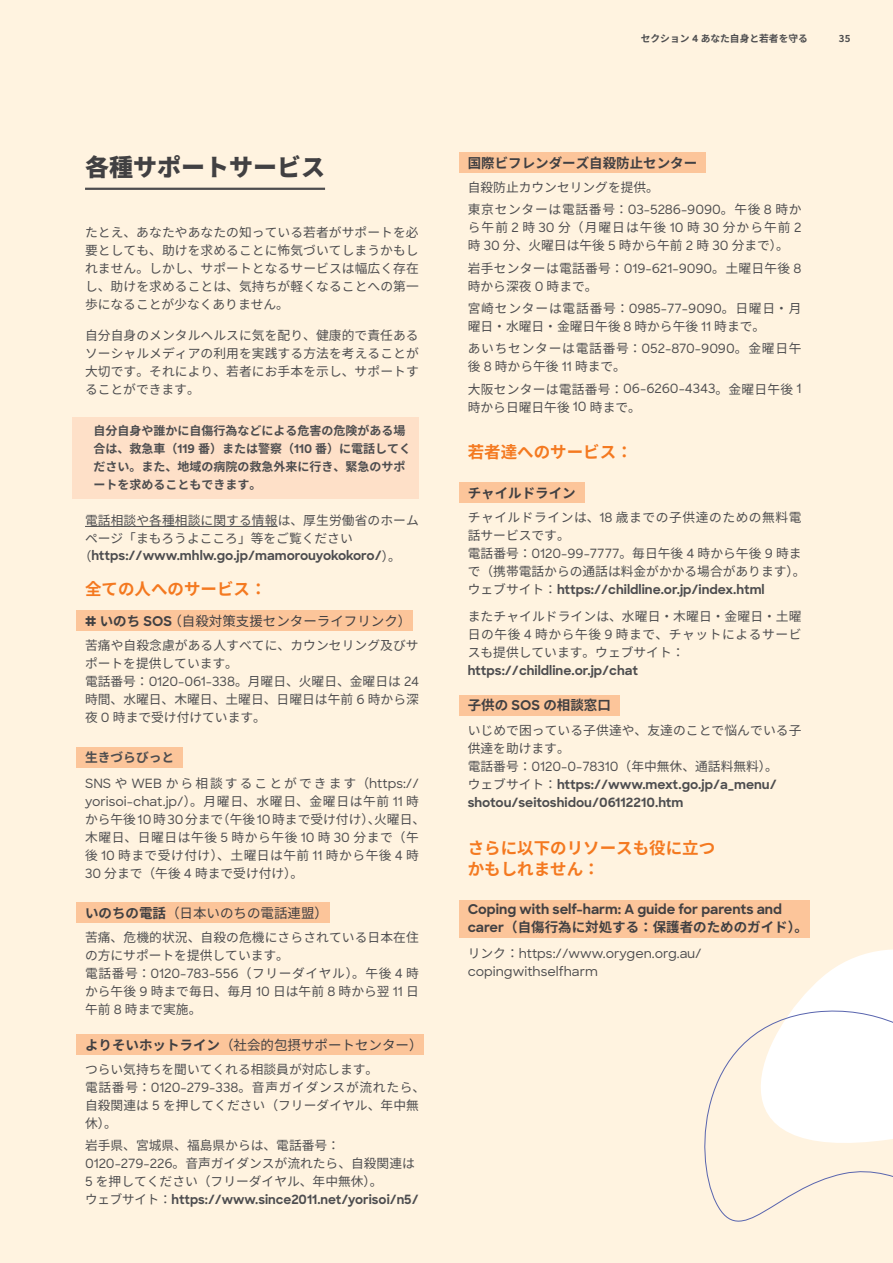
<style>
.page{position:relative;width:893px;height:1263px;background:#fff3e0}
.page>*{position:absolute;margin:0;border:0;box-sizing:border-box;transform-origin:0 0}
.t1{font:900 24px "Noto Sans CJ Kjp";color:#414042}
.t2{font:700 16.5px/21px "Noto Sans CJ Kjp";color:#f47920}
.H5_Services{font:13.5px "Noto Sans CJ Kjp";color:#414042}
.H5_Services-2{font:700 13.5px/18.1px "Sharp Sans";color:#414042}
.H5_Services-3{font:700 13.5px "Noto Sans CJ Kjp";color:#414042}
.Body_text_8_5pt_SERVICES{font:12.75px/18px "Noto Sans CJ Kjp";letter-spacing:.005em;color:#4d4d4f}
.Body_text_8_5pt{font:12.75px/18px "Noto Sans CJ Kjp";letter-spacing:.005em;color:#4d4d4f;text-align:justify}
.Body_text_8_5pt_SERVICES-2{font:12.75px/18px "Noto Sans CJ Kjp";letter-spacing:.04em;color:#4d4d4f}
.Body_text_8_5pt_SERVICES-3{font:700 12.75px "Sharp Sans";color:#4d4d4f}
.Body_text_8_5pt-2{font:700 12.75px/18px "Sharp Sans";color:#4d4d4f}
.Body_text_8_5pt-3{font:500 12.75px/18px "Sharp Sans";color:#4d4d4f}
.Body_text_8_5pt_SERVICES-4{font:12.75px/18px "Noto Sans CJ Kjp";letter-spacing:.06em;color:#4d4d4f}
.Body_text_8_5pt_SERVICES-5{font:12.75px/18px "Noto Sans CJ Kjp";letter-spacing:.025em;color:#4d4d4f}
.Body_text_8_5pt_SERVICES-6{font:12.75px/18px "Noto Sans CJ Kjp";letter-spacing:.045em;color:#4d4d4f}
.H5_Services-4{font:700 12.75px "Noto Sans CJ Kjp";color:#4d4d4f}
.Highlight_text_bubble{font:700 12px/18px "Noto Sans CJ Kjp";color:#4d4d4f}
.t3{font:700 9.75px "Noto Sans CJ Kjp";color:#4d4d4f}
.s1{font-family:"Sharp Sans"}
.s2{font-family:"Noto Sans CJ Kjp";font-weight:400}
.s3{font-family:"Sharp Sans";font-weight:700}
.s4{font-weight:700}
.s5{font-family:"Sharp Sans";font-weight:500}
.s6{font-family:"Noto Sans CJ Kjp"}
</style>
<div class="page">
<svg style="left:699px;top:937px;width:194px;height:62px"></svg>
<svg style="left:704px;top:999px;width:189px;height:223px"></svg>
<hr style="left:85px;top:188px;width:240px;height:2px;background:#4d4d4f">
<div style="left:72px;top:417px;width:347px;height:81px;background:#fee0c8"></div>
<hr style="left:85px;top:526px;width:193px;height:1px;background:#4d4d4f">
<div style="left:77px;top:610px;width:336px;height:21px;background:#fcc59a"></div>
<div style="left:77px;top:747px;width:106px;height:20px;background:#fcc59a"></div>
<div style="left:77px;top:903px;width:253px;height:20px;background:#fcc59a"></div>
<div style="left:77px;top:1035px;width:347px;height:20px;background:#fcc59a"></div>
<div style="left:459px;top:153px;width:247px;height:20px;background:#fcc59a"></div>
<div style="left:459px;top:483px;width:125px;height:20px;background:#fcc59a"></div>
<div style="left:459px;top:695px;width:160px;height:21px;background:#fcc59a"></div>
<div style="left:459px;top:900px;width:351px;height:37px;background:#fcc59a"></div>
<h1 class="t1" style="left:85px;top:154px;width:241px">各種サポートサービス</h1>
<p class="Body_text_8_5pt" style="left:85px;top:224px;width:335px">たとえ、あなたやあなたの知っている若者がサポートを必要としても、助けを求めることに怖気づいてしまうかもしれません。しかし、サポートとなるサービスは幅広く存在し、助けを求めることは、気持ちが軽くなることへの第一歩になることが少なくありません。</p>
<p class="Body_text_8_5pt" style="left:85px;top:327px;width:335px">自分自身のメンタルヘルスに気を配り、健康的で責任あるソーシャルメディアの利用を実践する方法を考えることが大切です。それにより、若者にお手本を示し、サポートすることができます。</p>
<p class="Highlight_text_bubble" style="left:94px;top:422px;width:319px">自分自身や誰かに自傷行為などによる危害の危険がある場合は、救急車（<span class="s1">119</span> 番）または警察（<span class="s1">110</span> 番）に電話してください。また、地域の病院の救急外来に行き、緊急のサポートを求めることもできます。</p>
<p class="Body_text_8_5pt" style="left:85px;top:511px;width:335px">電話相談や各種相談に関する情報は、厚生労働省のホームページ「まもろうよこころ」等をご覧ください</p>
<p class="Body_text_8_5pt-2" style="left:79px;top:546px;width:324px"><span class="s2">（</span>https://www.mhlw.go.jp/mamorouyokokoro/<span class="s2">）。</span></p>
<h2 class="t2" style="left:85px;top:578px;width:183px">全ての人へのサービス：</h2>
<p class="H5_Services" style="left:85px;top:613px;width:328px"><span class="s3">#</span> <span class="s4">いのち</span> <span class="s3">SOS</span> （自殺対策支援センターライフリンク）</p>
<p class="Body_text_8_5pt_SERVICES" style="left:85px;top:637px;width:335px">苦痛や自殺念慮がある人すべてに、カウンセリング及びサポートを提供しています。</p>
<p class="Body_text_8_5pt_SERVICES" style="left:85px;top:673px;width:335px;text-align:justify">電話番号：<span class="s5">0120-061-338</span>。月曜日、火曜日、金曜日は <span class="s5">24</span>時間、水曜日、木曜日、土曜日、日曜日は午前 <span class="s5">6</span> 時から深夜 <span class="s5">0</span> 時まで受け付けています。</p>
<p class="H5_Services-4" style="left:85px;top:750px;width:91px">生きづらびっと</p>
<p class="Body_text_8_5pt_SERVICES-2" style="left:85px;top:774px;width:342px"><span class="s5">SNS</span> や <span class="s5">WEB</span> から相談することができます（<span class="s5">https:// yorisoi-chat.jp/</span>）。月曜日、水曜日、金曜日は午前 <span class="s5">11</span> 時から午後<span class="s5">10</span>時<span class="s5">30</span>分まで（午後<span class="s5">10</span>時まで受け付け）、火曜日、木曜日、日曜日は午後 <span class="s5">5</span> 時から午後 <span class="s5">10</span> 時 <span class="s5">30</span> 分まで（午後 <span class="s5">10</span> 時まで受け付け）、土曜日は午前 <span class="s5">11</span> 時から午後 <span class="s5">4</span> 時<br><span class="s5">30</span> 分まで（午後 <span class="s5">4</span> 時まで受け付け）。</p>
<p class="H5_Services" style="left:85px;top:905px;width:244px"><span class="s4">いのちの電話</span>（日本いのちの電話連盟）</p>
<p class="Body_text_8_5pt_SERVICES" style="left:85px;top:929px;width:335px">苦痛、危機的状況、自殺の危機にさらされている日本在住の方にサポートを提供しています。</p>
<p class="Body_text_8_5pt_SERVICES" style="left:85px;top:965px;width:335px;text-align:justify">電話番号：<span class="s5">0120-783-556</span>（フリーダイヤル）。午後 <span class="s5">4</span> 時から午後 <span class="s5">9</span> 時まで毎日、毎月 <span class="s5">10</span> 日は午前 <span class="s5">8</span> 時から翌 <span class="s5">11</span> 日午前 <span class="s5">8</span> 時まで実施。</p>
<p class="H5_Services" style="left:85px;top:1037px;width:339px"><span class="s4">よりそいホットライン</span>（社会的包摂サポートセンター）</p>
<p class="Body_text_8_5pt_SERVICES" style="left:85px;top:1061px;width:295px">つらい気持ちを聞いてくれる相談員が対応します。</p>
<p class="Body_text_8_5pt_SERVICES" style="left:85px;top:1079px;width:342px">電話番号：<span class="s5">0120-279-338</span>。音声ガイダンスが流れたら、自殺関連は <span class="s5">5</span> を押してください（フリーダイヤル、年中無休）。</p>
<p class="Body_text_8_5pt_SERVICES" style="left:85px;top:1137px;width:331px">岩手県、宮城県、福島県からは、電話番号：<br><span class="s5">0120-279-226</span>。音声ガイダンスが流れたら、自殺関連は<br><span class="s5">5</span> を押してください（フリーダイヤル、年中無休）。</p>
<p class="Body_text_8_5pt_SERVICES-3" style="left:85px;top:1190px;width:335px"><span class="s2">ウェブサイト：</span>https://www.since2011.net/yorisoi/n5/</p>
<p class="t3" style="left:641px;top:33px;width:169px">セクション <span class="s1">4</span> あなた自身と若者を守る</p>
<p class="t3" style="left:839px;top:33px;width:13px">35</p>
<p class="H5_Services-3" style="left:468px;top:155px;width:231px">国際ビフレンダーズ自殺防止センター</p>
<p class="Body_text_8_5pt_SERVICES" style="left:468px;top:179px;width:193px">自殺防止カウンセリングを提供。</p>
<p class="Body_text_8_5pt_SERVICES" style="left:468px;top:201px;width:335px;text-align:justify">東京センターは電話番号：<span class="s5">03-5286-9090</span>。午後 <span class="s5">8</span> 時から午前 <span class="s5">2</span> 時 <span class="s5">30</span> 分（月曜日は午後 <span class="s5">10</span> 時 <span class="s5">30</span> 分から午前 <span class="s5">2</span>時 <span class="s5">30</span> 分、火曜日は午後 <span class="s5">5</span> 時から午前 <span class="s5">2</span> 時 <span class="s5">30</span> 分まで）。</p>
<p class="Body_text_8_5pt_SERVICES-5" style="left:468px;top:259px;width:335px">岩手センターは電話番号：<span class="s5">019-621-9090</span>。土曜日午後 <span class="s5">8</span>時から深夜 <span class="s5">0</span> 時まで。</p>
<p class="Body_text_8_5pt_SERVICES" style="left:468px;top:300px;width:335px">宮崎センターは電話番号：<span class="s5">0985-77-9090</span>。日曜日・月曜日・水曜日・金曜日午後 <span class="s5">8</span> 時から午後 <span class="s5">11</span> 時まで。</p>
<p class="Body_text_8_5pt_SERVICES-4" style="left:468px;top:340px;width:335px">あいちセンターは電話番号：<span class="s5">052-870-9090</span>。金曜日午後 <span class="s5">8</span> 時から午後 <span class="s5">11</span> 時まで。</p>
<p class="Body_text_8_5pt" style="left:468px;top:380px;width:335px">大阪センターは電話番号：<span class="s5">06-6260-4343</span>。金曜日午後 <span class="s5">1</span>時から日曜日午後 <span class="s5">10</span> 時まで。</p>
<h2 class="t2" style="left:468px;top:442px;width:166px">若者達へのサービス：</h2>
<p class="H5_Services-3" style="left:468px;top:485px;width:109px">チャイルドライン</p>
<p class="Body_text_8_5pt_SERVICES-6" style="left:468px;top:509px;width:335px">チャイルドラインは、<span class="s5">18</span> 歳までの子供達のための無料電話サービスです。</p>
<p class="Body_text_8_5pt_SERVICES" style="left:468px;top:545px;width:339px">電話番号：<span class="s5">0120-99-7777</span>。毎日午後 <span class="s5">4</span> 時から午後 <span class="s5">9</span> 時まで（携帯電話からの通話は料金がかかる場合があります）。</p>
<p class="Body_text_8_5pt_SERVICES-3" style="left:468px;top:580px;width:298px"><span class="s2">ウェブサイト：</span>https://childline.or.jp/index.html</p>
<p class="Body_text_8_5pt_SERVICES" style="left:468px;top:607px;width:335px;text-align:justify">またチャイルドラインは、水曜日・木曜日・金曜日・土曜日の午後 <span class="s5">4</span> 時から午後 <span class="s5">9</span> 時まで、チャットによるサービスも提供しています。ウェブサイト：</p>
<p class="Body_text_8_5pt_SERVICES-3" style="left:468px;top:660px;width:172px">https://childline.or.jp/chat</p>
<p class="H5_Services-3" style="left:468px;top:698px;width:145px">子供の <span class="s1">SOS</span> の相談窓口</p>
<p class="Body_text_8_5pt_SERVICES" style="left:468px;top:721px;width:335px">いじめで困っている子供達や、友達のことで悩んでいる子供達を助けます。</p>
<p class="Body_text_8_5pt_SERVICES" style="left:468px;top:757px;width:312px">電話番号：<span class="s5">0120-0-78310</span>（年中無休、通話料無料）。</p>
<p class="Body_text_8_5pt-2" style="left:468px;top:774px;width:310px"><span class="s2">ウェブサイト：</span>https://www.mext.go.jp/a_menu/ shotou/seitoshidou/06112210.htm</p>
<h2 class="t2" style="left:468px;top:837px;width:249px">さらに以下のリソースも役に立つかもしれません：</h2>
<p class="H5_Services-2" style="left:468px;top:900px;width:342px">Coping with self-harm: A guide for parents and carer<span class="s6">（自傷行為に対処する：保護者のためのガイド）。</span></p>
<p class="Body_text_8_5pt-3" style="left:468px;top:944px;width:235px"><span class="s2">リンク：</span>https://www.orygen.org.au/ copingwithselfharm</p>
</div>
